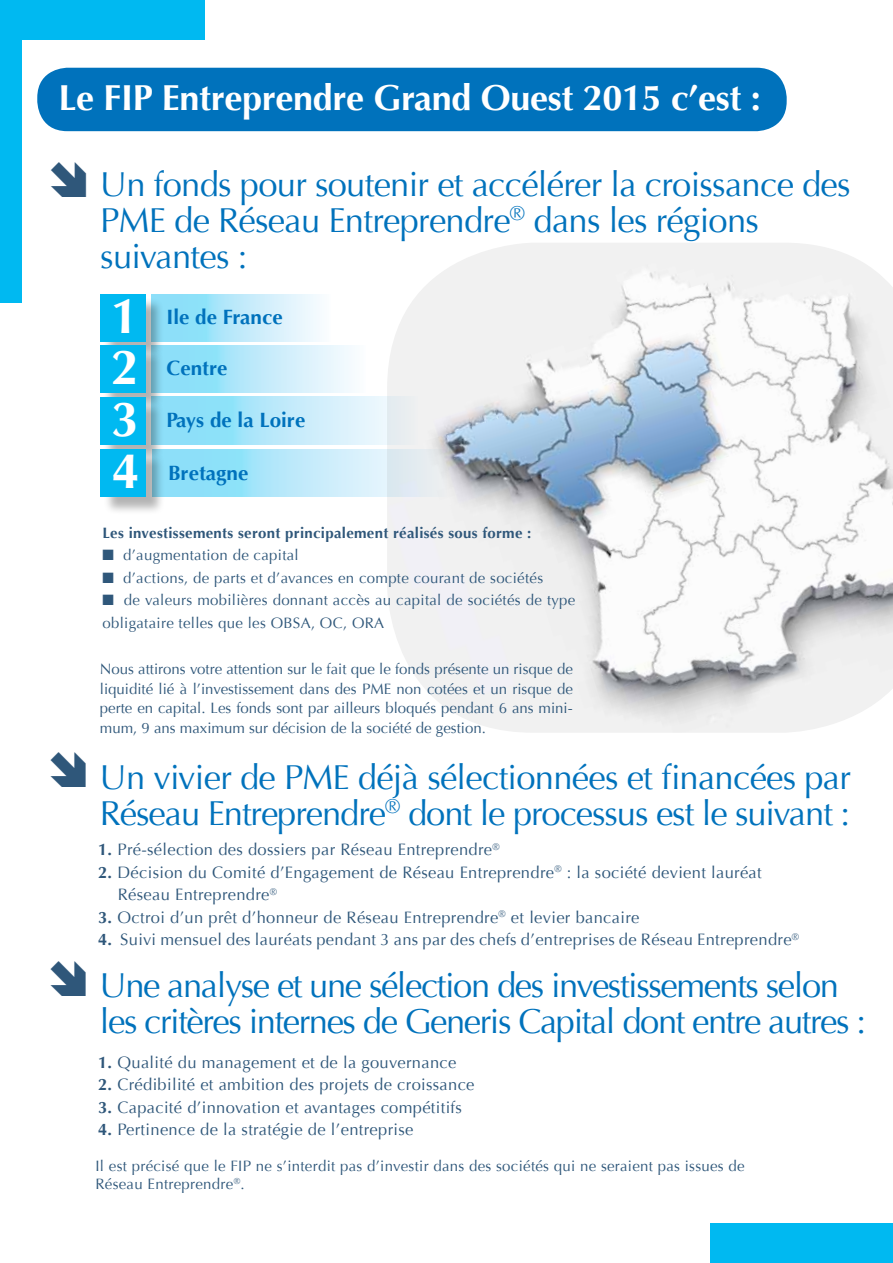
<style>
.page{position:relative;width:893px;height:1263px;background:#fff}
.page>*{position:absolute;margin:0;border:0;box-sizing:border-box;transform-origin:0 0}
.t1{font:700 49.65px/51.4px "Optima";color:#fff;text-align:justify}
.t2{font:700 36px "Optima";letter-spacing:-.01em;color:#fff}
.t3{font:34.5px/35.8px "Optima";letter-spacing:-.03em;color:#0072bc}
.t4{font:700 20.7px "Optima";color:#0072bc}
.t5{font:16.5px/22.5px "Optima";letter-spacing:.02em;color:#2f577a}
.t6{font:15px/19.5px "Optima";letter-spacing:.02em;color:#2f577a}
.t7{font:700 15px "Optima";letter-spacing:.02em;color:#2f577a}
.s1{font-weight:700}
</style>
<div class="page">
<div style="left:710px;top:1224px;width:183px;height:39px;background:#00b9f1"></div>
<div style="left:0;top:0;width:22px;height:302px;background:#00b9f1"></div>
<div style="left:0;top:0;width:204px;height:40px;background:#00b9f1"></div>
<div style="left:37px;top:68px;width:750px;height:63px;background:#0072bc;border-radius:30px"></div>
<img style="left:387px;top:243px;width:506px;height:490px">
<svg style="left:152px;top:294px;width:167px;height:48px;background:#bbeafa"></svg>
<svg style="left:164px;top:345px;width:187px;height:47px;background:#baeafa"></svg>
<svg style="left:164px;top:397px;width:254px;height:47px;background:#bce9f9"></svg>
<svg style="left:164px;top:449px;width:282px;height:47px;background:#bbe8f7"></svg>
<div style="left:102px;top:297px;width:62px;height:63px;background:#000;opacity:.3"></div>
<div style="left:100px;top:294px;width:45px;height:48px;background:#00b9f1"></div>
<div style="left:102px;top:347px;width:62px;height:64px;background:#000;opacity:.3"></div>
<div style="left:100px;top:345px;width:45px;height:47px;background:#00b9f1"></div>
<div style="left:102px;top:399px;width:62px;height:64px;background:#000;opacity:.3"></div>
<div style="left:100px;top:397px;width:45px;height:47px;background:#00b9f1"></div>
<div style="left:103px;top:451px;width:62px;height:64px;background:#000;opacity:.3"></div>
<div style="left:101px;top:449px;width:45px;height:47px;background:#00b9f1"></div>
<h2 class="t2" style="left:58px;top:77px;width:704px">Le FIP Entreprendre Grand Ouest 2015 c’est :</h2>
<h3 class="t3" style="left:100px;top:167px;width:752px">Un fonds pour soutenir et accélérer la croissance des<br>PME de Réseau Entreprendre<sup>®</sup> dans les régions suivantes :</h3>
<h1 class="t1" style="left:111px;top:291px;width:30px">1<br>2<br>3<br>4</h1>
<p class="t7" style="left:102px;top:524px;width:430px">Les investissements seront principalement réalisés sous forme :</p>
<p class="t6" style="left:102px;top:546px;width:198px">■ d’augmentation de capital</p>
<p class="t6" style="left:102px;top:568px;width:442px">■ d’actions, de parts et d’avances en compte courant de sociétés</p>
<p class="t6" style="left:102px;top:589px;width:474px;line-height:22.5px">■ de valeurs mobilières donnant accès au capital de sociétés de type obligataire telles que les OBSA, OC, ORA</p>
<p class="t6" style="left:100px;top:659px;width:474px;text-align:justify">Nous attirons votre attention sur le fait que le fonds présente un risque de liquidité lié à l’investissement dans des PME non cotées et un risque de perte en capital. Les fonds sont par ailleurs bloqués pendant 6 ans mini&shy;mum, 9 ans maximum sur décision de la société de gestion.</p>
<h3 class="t3" style="left:100px;top:759px;width:752px">Un vivier de PME déjà sélectionnées et financées par<br>Réseau Entreprendre<sup>®</sup> dont le processus est le suivant :</h3>
<h3 class="t4" style="left:167px;top:305px;width:118px">Ile de France</h3>
<h3 class="t4" style="left:167px;top:356px;width:62px">Centre</h3>
<h3 class="t4" style="left:167px;top:407px;width:140px">Pays de la Loire</h3>
<h3 class="t4" style="left:168px;top:461px;width:82px">Bretagne</h3>
<p class="t5" style="left:98px;top:838px;width:403px"><span class="s1">1.</span> Pré-sélection des dossiers par Réseau Entreprendre<sup>®</sup></p>
<p class="t5" style="left:118px;top:861px;width:645px;text-indent:-20px"><span class="s1">2.</span> Décision du Comité d’Engagement de Réseau Entreprendre<sup>®</sup> : la société devient lauréat<br>Réseau Entreprendre<sup>®</sup></p>
<p class="t5" style="left:98px;top:906px;width:543px"><span class="s1">3.</span> Octroi d’un prêt d’honneur de Réseau Entreprendre<sup>®</sup> et levier bancaire</p>
<p class="t5" style="left:98px;top:928px;width:702px"><span class="s1">4.</span> Suivi mensuel des lauréats pendant 3 ans par des chefs d’entreprises de Réseau Entreprendre<sup>®</sup></p>
<h3 class="t3" style="left:100px;top:968px;width:768px">Une analyse et une sélection des investissements selon les critères internes de Generis Capital dont entre autres :</h3>
<p class="t5" style="left:98px;top:1051px;width:360px"><span class="s1">1.</span> Qualité du management et de la gouvernance</p>
<p class="t5" style="left:98px;top:1074px;width:378px"><span class="s1">2.</span> Crédibilité et ambition des projets de croissance</p>
<p class="t5" style="left:98px;top:1096px;width:365px"><span class="s1">3.</span> Capacité d’innovation et avantages compétitifs</p>
<p class="t5" style="left:98px;top:1119px;width:317px"><span class="s1">4.</span> Pertinence de la stratégie de l’entreprise</p>
<p class="t6" style="left:95px;top:1157px;width:651px;line-height:18px">Il est précisé que le FIP ne s’interdit pas d’investir dans des sociétés qui ne seraient pas issues de<br>Réseau Entreprendre<sup>®</sup>.</p>
</div>
